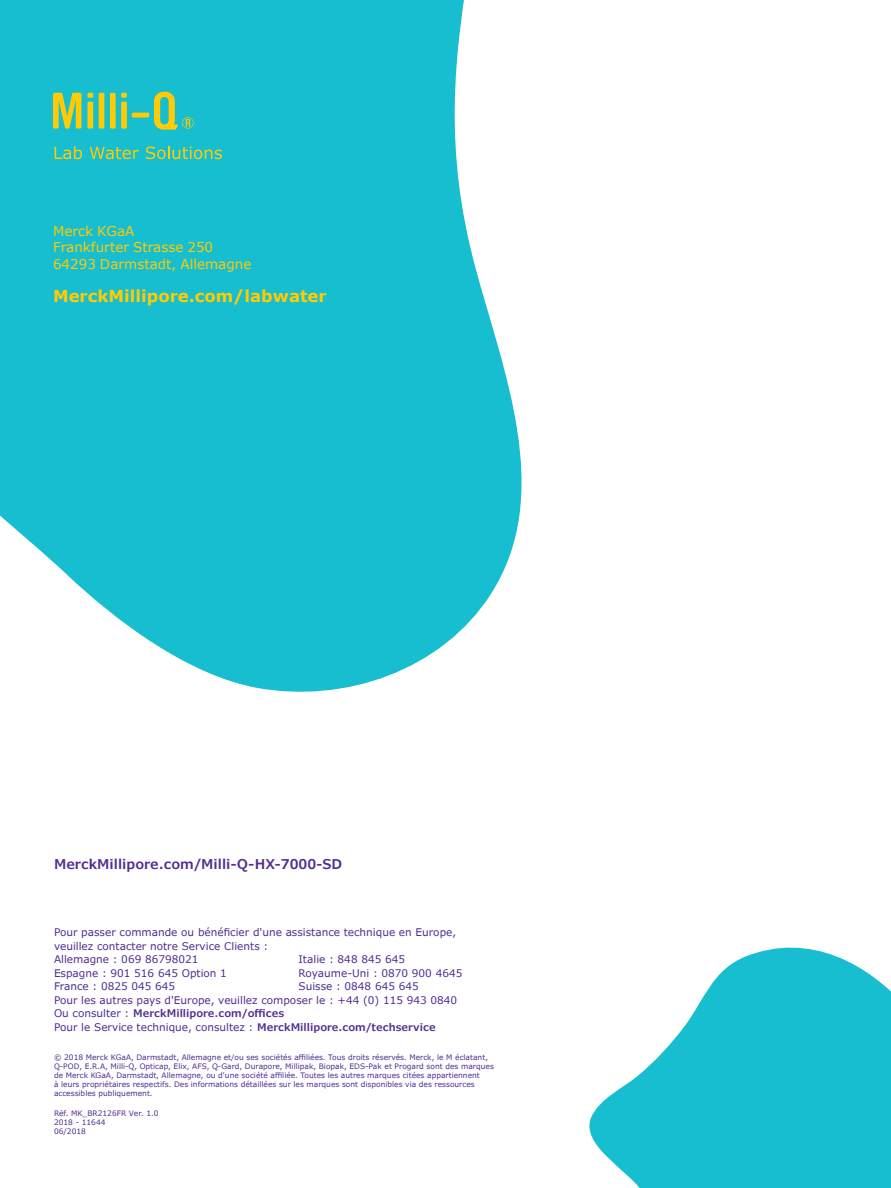
<style>
.page{position:relative;width:891px;height:1188px;background:#fff}
.page>*{position:absolute;margin:0;border:0;box-sizing:border-box;transform-origin:0 0}
.t1{font:700 16.5px "Verdana";color:#ffcb05}
.t2{font:13.5px/16.5px "Verdana";color:#ffcb05}
.t3{font:600 13.5px "Verdana Pro";color:#522e91}
.t4{font:10.5px/13.5px "Verdana Pro";color:#522e91}
.t5{font:600 10.5px "Verdana Pro";color:#522e91}
.t6{font:7.5px/9px "Verdana Pro";color:#522e91}
.s1{font-weight:400}
.s2{font-weight:600}
</style>
<div class="page">
<svg style="left:0;top:0;width:522px;height:692px;fill:#16becf"></svg>
<svg style="left:589px;top:947px;width:302px;height:241px;fill:#16becf"></svg>
<svg style="left:53px;top:93px;width:28px;height:36px"></svg>
<div style="left:110px;top:93px;width:6px;height:36px;background:#ffcb05"></div>
<svg style="left:121px;top:93px;width:6px;height:5px"></svg>
<div style="left:99px;top:93px;width:5px;height:36px;background:#ffcb05"></div>
<div style="left:87px;top:102px;width:6px;height:27px;background:#ffcb05"></div>
<svg style="left:154px;top:92px;width:40px;height:38px"></svg>
<div style="left:121px;top:102px;width:6px;height:27px;background:#ffcb05"></div>
<div style="left:132px;top:113px;width:17px;height:5px;background:#ffcb05"></div>
<svg style="left:87px;top:93px;width:6px;height:5px"></svg>
<svg style="left:55px;top:146px;width:27px;height:13px"></svg>
<svg style="left:90px;top:147px;width:49px;height:12px"></svg>
<svg style="left:146px;top:146px;width:76px;height:13px"></svg>
<h2 class="t2" style="left:53px;top:222px;width:200px">Merck KGaA<br>Frankfurter Strasse 250<br>64293 Darmstadt, Allemagne</h2>
<h1 class="t1" style="left:53px;top:284px;width:275px">MerckMillipore.com/labwater</h1>
<h2 class="t3" style="left:54px;top:856px;width:290px">MerckMillipore.com/Milli-Q-HX-7000-SD</h2>
<h3 class="t4" style="left:54px;top:926px;width:404px">Pour passer commande ou bénéficier d'une assistance technique en Europe, veuillez contacter notre Service Clients :<br>Allemagne : 069 86798021<br>Espagne : 901 516 645 Option 1<br>France : 0825 045 645</h3>
<h3 class="t4" style="left:299px;top:953px;width:108px">Italie : 848 845 645</h3>
<h3 class="t4" style="left:299px;top:966px;width:165px">Royaume-Uni : 0870 900 4645</h3>
<h3 class="t4" style="left:299px;top:980px;width:122px">Suisse : 0848 645 645</h3>
<h3 class="t4" style="left:54px;top:993px;width:405px">Pour les autres pays d'Europe, veuillez composer le : +44 (0) 115 943 0840</h3>
<h3 class="t5" style="left:54px;top:1007px;width:232px"><span class="s1">Ou consulter :</span> MerckMillipore.com/offices</h3>
<h3 class="t4" style="left:54px;top:1020px;width:383px">Pour le Service technique, consultez : <span class="s2">MerckMillipore.com/techservice</span></h3>
<p class="t6" style="left:54px;top:1053px;width:441px">© 2018 Merck KGaA, Darmstadt, Allemagne et/ou ses sociétés affiliées. Tous droits réservés. Merck, le M éclatant, Q-POD, E.R.A, Milli-Q, Opticap, Elix, AFS, Q-Gard, Durapore, Millipak, Biopak, EDS-Pak et Progard sont des marques de Merck KGaA, Darmstadt, Allemagne, ou d'une société affiliée. Toutes les autres marques citées appartiennent<br>à leurs propriétaires respectifs. Des informations détaillées sur les marques sont disponibles via des ressources accessibles publiquement.</p>
<p class="t6" style="left:54px;top:1109px;width:106px">Réf. MK_BR2126FR Ver. 1.0<br>2018 - 11644<br>06/2018</p>
</div>
